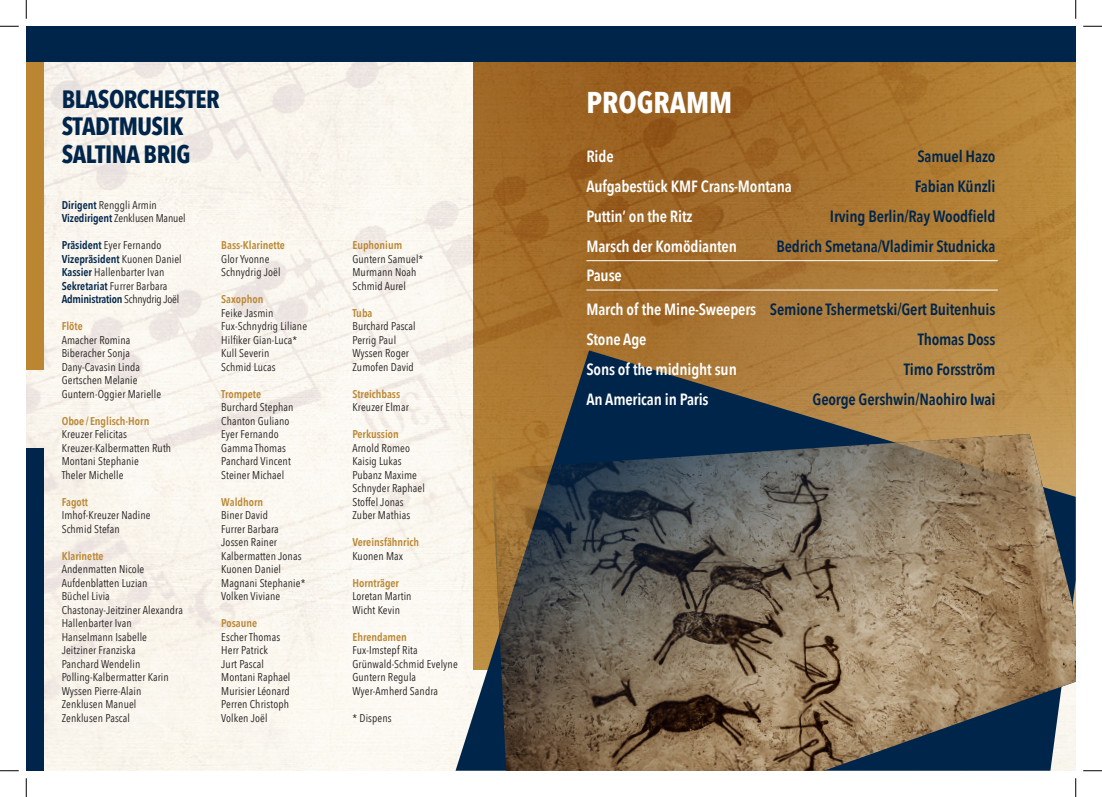
<style>
.page{position:relative;width:1102px;height:797px;background:#fff}
.page>*{position:absolute;margin:0;border:0;box-sizing:border-box;transform-origin:0 0}
.t1{font:700 30px "Avenir Next Condensed";color:#fff}
.t2{font:700 25px/27.5px "Avenir Next Condensed";letter-spacing:-.02em;color:#00254b}
.t3{font:600 16.25px/34.4px "Avenir Next Condensed";letter-spacing:-.01em;color:#00254b}
.t4{font:600 16.25px "Avenir Next Condensed";letter-spacing:-.01em;color:#fff}
.t5{font:11.25px/13.5px "Avenir Next Condensed";letter-spacing:.01em;color:#231f20}
.t6{font:600 11.25px "Avenir Next Condensed";color:#ba8632}
.t7{font:11.25px/13.5px "Avenir Next Condensed";letter-spacing:-.01em;color:#231f20}
.s1{color:#fff}
.s2{font-weight:600;color:#00254b}
</style>
<div class="page">
<img style="left:26px;top:62px;width:1049px;height:708px">
<div style="left:26px;top:26px;width:18px;height:344px;background:#ba8632"></div>
<div style="left:26px;top:26px;width:1049px;height:36px;background:#00254b"></div>
<div style="left:26px;top:448px;width:18px;height:322px;background:#00254b"></div>
<svg style="left:455px;top:350px;width:620px;height:420px;background:#96805d"></svg>
<img style="left:495px;top:434px;width:580px;height:336px">
<hr style="left:586px;top:260px;width:411px;height:1px;background:#fff">
<hr style="left:586px;top:290px;width:411px;height:1px;background:#fff">
<svg style="left:0;top:26px;width:19px;height:1px"></svg>
<svg style="left:1083px;top:26px;width:18px;height:1px"></svg>
<svg style="left:0;top:770px;width:19px;height:1px"></svg>
<svg style="left:1083px;top:770px;width:18px;height:1px"></svg>
<svg style="left:26px;top:0;width:1px;height:19px"></svg>
<svg style="left:26px;top:778px;width:1px;height:19px"></svg>
<svg style="left:1075px;top:0;width:1px;height:19px"></svg>
<svg style="left:1075px;top:778px;width:1px;height:19px"></svg>
<h2 class="t2" style="left:62px;top:85px;width:159px">BLASORCHESTER<br>STADTMUSIK<br>SALTINA BRIG</h2>
<h1 class="t1" style="left:586px;top:84px;width:147px">PROGRAMM</h1>
<h3 class="t4" style="left:586px;top:142px;width:29px">Ride</h3>
<h3 class="t3" style="left:917px;top:138px;width:80px">Samuel Hazo</h3>
<h3 class="t4" style="left:586px;top:172px;width:207px">Aufgabestück KMF Crans-Montana</h3>
<h3 class="t3" style="left:914px;top:168px;width:82px">Fabian Künzli</h3>
<h3 class="t4" style="left:586px;top:202px;width:107px">Puttin’ on the Ritz</h3>
<h3 class="t3" style="left:829px;top:198px;width:167px">Irving Berlin/Ray Woodfield</h3>
<h3 class="t4" style="left:586px;top:232px;width:152px">Marsch der Komödianten</h3>
<h3 class="t3" style="left:776px;top:228px;width:220px">Bedrich Smetana/Vladimir Studnicka</h3>
<h3 class="t3" style="left:586px;top:258px;width:410px"><span class="s1">Pause<br>March of the Mine-Sweepers</span> Semione Tshermetski/Gert Buitenhuis</h3>
<h3 class="t4" style="left:586px;top:326px;width:61px">Stone Age</h3>
<h3 class="t3" style="left:917px;top:322px;width:79px">Thomas Doss</h3>
<h3 class="t4" style="left:586px;top:356px;width:152px">Sons of the midnight sun</h3>
<h3 class="t3" style="left:903px;top:352px;width:93px">Timo Forsström</h3>
<h3 class="t4" style="left:586px;top:386px;width:124px">An American in Paris</h3>
<h3 class="t3" style="left:812px;top:382px;width:184px">George Gershwin/Naohiro Iwai</h3>
<p class="t7" style="left:62px;top:197px;width:125px"><span class="s2">Dirigent</span> Renggli Armin<br><span class="s2">Vizedirigent</span> Zenklusen Manuel</p>
<p class="t5" style="left:62px;top:238px;width:121px"><span class="s2">Präsident</span> Eyer Fernando<br><span class="s2">Vizepräsident</span> Kuonen Daniel<br><span class="s2">Kassier</span> Hallenbarter Ivan<br><span class="s2">Sekretariat</span> Furrer Barbara<br><span class="s2">Administration</span> Schnydrig Joël</p>
<p class="t6" style="left:62px;top:316px;width:23px">Flöte</p>
<p class="t5" style="left:62px;top:332px;width:101px">Amacher Romina<br>Biberacher Sonja<br>Dany-Cavasin Linda<br>Gertschen Melanie<br>Guntern-Oggier Marielle</p>
<p class="t6" style="left:62px;top:411px;width:89px">Oboe / Englisch-Horn</p>
<p class="t5" style="left:62px;top:427px;width:111px">Kreuzer Felicitas<br>Kreuzer-Kalbermatten Ruth<br>Montani Stephanie<br>Theler Michelle</p>
<p class="t6" style="left:62px;top:492px;width:28px">Fagott</p>
<p class="t5" style="left:62px;top:508px;width:90px">Imhof-Kreuzer Nadine<br>Schmid Stefan</p>
<p class="t6" style="left:62px;top:546px;width:43px">Klarinette</p>
<p class="t5" style="left:62px;top:562px;width:123px">Andenmatten Nicole<br>Aufdenblatten Luzian<br>Büchel Livia<br>Chastonay-Jeitziner Alexandra<br>Hallenbarter Ivan<br>Hanselmann Isabelle<br>Jeitziner Franziska<br>Panchard Wendelin<br>Polling-Kalbermatter Karin<br>Wyssen Pierre-Alain<br>Zenklusen Manuel<br>Zenklusen Pascal</p>
<p class="t6" style="left:221px;top:235px;width:65px">Bass-Klarinette</p>
<p class="t5" style="left:221px;top:251px;width:61px">Glor Yvonne<br>Schnydrig Joël</p>
<p class="t6" style="left:221px;top:289px;width:44px">Saxophon</p>
<p class="t5" style="left:221px;top:305px;width:87px">Feike Jasmin<br>Fux-Schnydrig Liliane<br>Hilfiker Gian-Luca*<br>Kull Severin<br>Schmid Lucas</p>
<p class="t6" style="left:221px;top:384px;width:41px">Trompete</p>
<p class="t5" style="left:221px;top:400px;width:74px">Burchard Stephan<br>Chanton Guliano<br>Eyer Fernando<br>Gamma Thomas<br>Panchard Vincent<br>Steiner Michael</p>
<p class="t6" style="left:221px;top:492px;width:43px">Waldhorn</p>
<p class="t5" style="left:221px;top:508px;width:86px">Biner David<br>Furrer Barbara<br>Jossen Rainer<br>Kalbermatten Jonas<br>Kuonen Daniel<br>Magnani Stephanie*<br>Volken Viviane</p>
<p class="t6" style="left:221px;top:613px;width:37px">Posaune</p>
<p class="t5" style="left:221px;top:629px;width:71px">Escher Thomas<br>Herr Patrick<br>Jurt Pascal<br>Montani Raphael<br>Murisier Léonard<br>Perren Christoph<br>Volken Joël</p>
<p class="t6" style="left:352px;top:235px;width:51px">Euphonium</p>
<p class="t5" style="left:352px;top:251px;width:72px">Guntern Samuel*<br>Murmann Noah<br>Schmid Aurel</p>
<p class="t6" style="left:352px;top:303px;width:22px">Tuba</p>
<p class="t5" style="left:352px;top:319px;width:65px">Burchard Pascal<br>Perrig Paul<br>Wyssen Roger<br>Zumofen David</p>
<p class="t6" style="left:352px;top:384px;width:49px">Streichbass</p>
<p class="t5" style="left:352px;top:400px;width:58px">Kreuzer Elmar</p>
<p class="t6" style="left:352px;top:424px;width:48px">Perkussion</p>
<p class="t5" style="left:352px;top:440px;width:74px">Arnold Romeo<br>Kaisig Lukas<br>Pubanz Maxime<br>Schnyder Raphael<br>Stoffel Jonas<br>Zuber Mathias</p>
<p class="t6" style="left:352px;top:532px;width:68px">Vereinsfähnrich</p>
<p class="t5" style="left:352px;top:548px;width:52px">Kuonen Max</p>
<p class="t6" style="left:352px;top:573px;width:48px">Hornträger</p>
<p class="t5" style="left:352px;top:589px;width:61px">Loretan Martin<br>Wicht Kevin</p>
<p class="t6" style="left:352px;top:627px;width:56px">Ehrendamen</p>
<p class="t5" style="left:352px;top:643px;width:107px">Fux-Imstepf Rita<br>Grünwald-Schmid Evelyne<br>Guntern Regula<br>Wyer-Amherd Sandra</p>
<p class="t5" style="left:352px;top:710px;width:41px">* Dispens</p>
</div>
